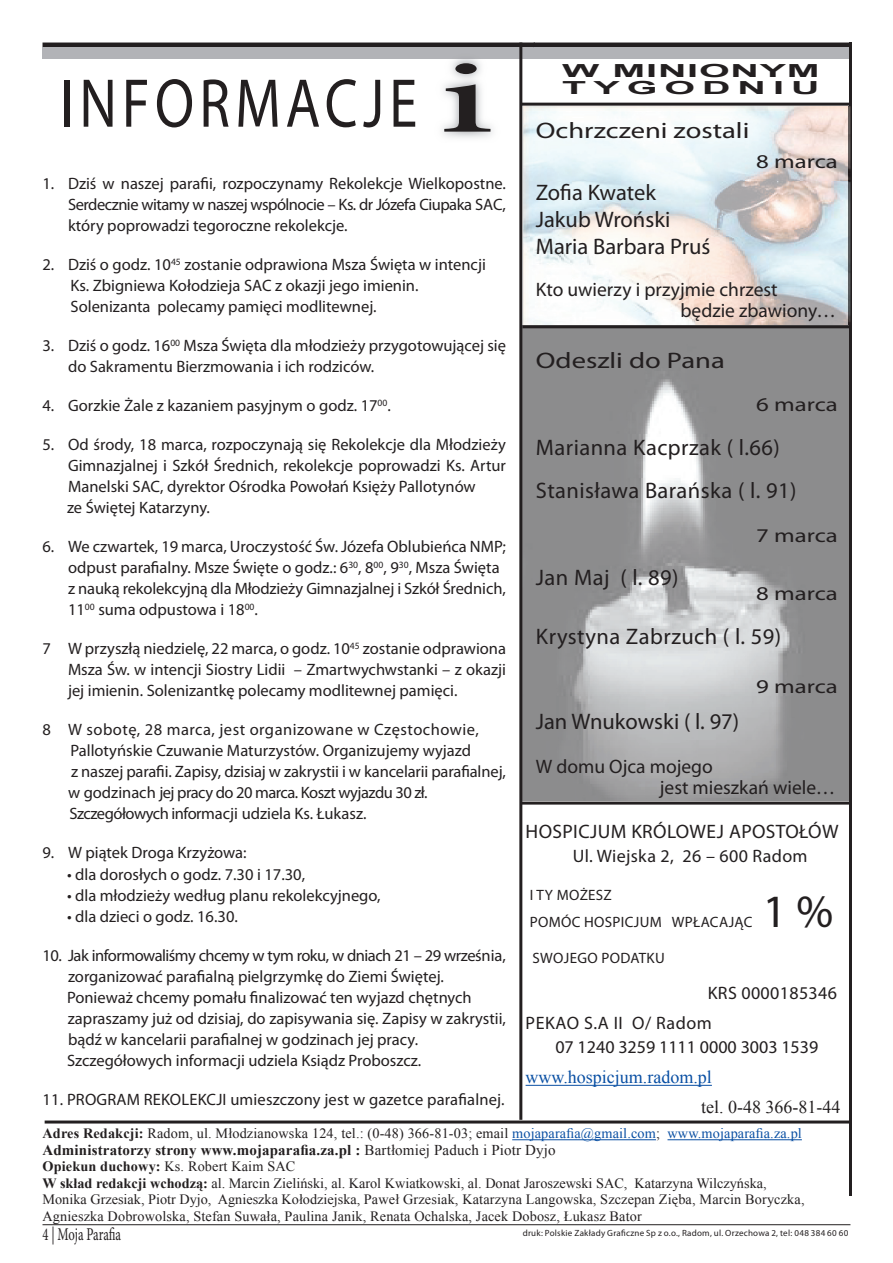
<style>
.page{position:relative;width:893px;height:1263px;background:#fff}
.page>*{position:absolute;margin:0;border:0;box-sizing:border-box;transform-origin:0 0}
.t1{font:105px "Minion Pro";color:#231f20;scale:2 1}
.t2{font:69.6px "Myriad Pro";letter-spacing:.09em;color:#231f20;scale:.82 1}
.t3{font:46.5px "Myriad Pro";color:#231f20}
.t4{font:22.5px/27px "Myriad Pro";letter-spacing:.005em;color:#231f20}
.t5{font:22.5px "Myriad Pro";letter-spacing:.005em;color:#231f20;scale:1.27 1}
.t6{font:19.5px/21px "Myriad Pro";color:#231f20}
.t7{font:19.5px "Myriad Pro";color:#231f20;scale:1.27 1}
.t8{font:19.5px "Myriad Pro";letter-spacing:.02em;color:#231f20}
.t9{font:18px/30px "Myriad Pro";letter-spacing:.02em;color:#231f20}
.t10{font:18px "Myriad Pro";color:#231f20}
.t11{font:18px "Times New Roman";color:#094fa3}
.t12{font:700 18px/16.4px "Arial";letter-spacing:.1em;color:#231f20;scale:2.19 1}
.t13{font:18px "Times New Roman";color:#231f20}
.t14{font:18px "Minion Pro";letter-spacing:-.01em;color:#231f20;scale:.7 1}
.t15{font:16.5px/21px "Myriad Pro";color:#231f20}
.t16{font:700 15px "Times New Roman";letter-spacing:.01em;color:#231f20}
.t17{font:15px/27px "Myriad Pro";letter-spacing:.02em;color:#231f20}
.t18{font:14.25px/16.5px "Times New Roman";letter-spacing:.01em;color:#231f20}
.t19{font:9px "Myriad Pro";letter-spacing:.025em;color:#231f20}
.s1{font-weight:700}
.s2{color:#094fa3}
.s3{font-weight:400}
</style>
<div class="page">
<hr style="left:43px;top:1224px;width:807px;height:1px;background:#231f20">
<img style="left:522px;top:106px;width:327px;height:694px">
<hr style="left:43px;top:43px;width:492px;height:4px;background:#231f20">
<div style="left:43px;top:47px;width:492px;height:11px;background:#b2b3b7"></div>
<hr style="left:519px;top:43px;width:3px;height:1077px;background:#231f20">
<hr style="left:534px;top:43px;width:316px;height:3px;background:#231f20">
<div style="left:534px;top:47px;width:316px;height:12px;background:#b2b3b7"></div>
<hr style="left:849px;top:43px;width:3px;height:1153px;background:#231f20">
<img style="left:435px;top:58px;width:65px;height:80px">
<hr style="left:45px;top:1120px;width:805px;height:3px;background:#231f20">
<hr style="left:512px;top:1139px;width:144px;height:1px;background:#094fa3">
<hr style="left:667px;top:1139px;width:135px;height:1px;background:#094fa3">
<hr style="left:522px;top:325px;width:328px;height:3px;background:#231f20">
<hr style="left:522px;top:103px;width:328px;height:3px;background:#231f20">
<hr style="left:522px;top:801px;width:328px;height:3px;background:#231f20">
<hr style="left:526px;top:1085px;width:186px;height:1px;background:#094fa3">
<h2 class="t2" style="left:61px;top:65px;width:437px">INFORMACJE</h2>
<h1 class="t1" style="left:438px;top:35px;width:30px">i</h1>
<p class="t12" style="left:562px;top:63px;width:119px">W MINIONYM<br>TYGODNIU</p>
<h3 class="t5" style="left:536px;top:118px;width:170px">Ochrzczeni zostali</h3>
<p class="t7" style="left:756px;top:151px;width:66px">8 marca</p>
<p class="t15" style="left:68px;top:174px;width:439px;text-align:justify;text-indent:-26px">1. Dziś w naszej parafii, rozpoczynamy Rekolekcje Wielkopostne.<br>Serdecznie witamy w naszej wspólnocie – Ks. dr Józefa Ciupaka SAC, który poprowadzi tegoroczne rekolekcje.</p>
<p class="t15" style="left:71px;top:255px;width:417px;text-indent:-28px">2. Dziś o godz. 10<sup>45</sup> zostanie odprawiona Msza Święta w intencji<br>Ks. Zbigniewa Kołodzieja SAC z okazji jego imienin.<br>Solenizanta polecamy pamięci modlitewnej.</p>
<p class="t15" style="left:68px;top:336px;width:439px;text-indent:-26px">3. Dziś o godz. 16<sup>00</sup> Msza Święta dla młodzieży przygotowującej się do Sakramentu Bierzmowania i ich rodziców.</p>
<p class="t15" style="left:43px;top:396px;width:350px">4. Gorzkie Żale z kazaniem pasyjnym o godz. 17<sup>00</sup>.</p>
<p class="t15" style="left:67px;top:435px;width:440px;text-indent:-24px">5. Od środy, 18 marca, rozpoczynają się Rekolekcje dla Młodzieży Gimnazjalnej i Szkół Średnich, rekolekcje poprowadzi Ks. Artur Manelski SAC, dyrektor Ośrodka Powołań Księży Pallotynów<br>ze Świętej Katarzyny.</p>
<p class="t15" style="left:68px;top:537px;width:439px;text-indent:-26px">6. We czwartek, 19 marca, Uroczystość Św. Józefa Oblubieńca NMP; odpust parafialny. Msze Święte o godz.: 6<sup>30</sup>, 8<sup>00</sup>, 9<sup>30</sup>, Msza Święta z nauką rekolekcyjną dla Młodzieży Gimnazjalnej i Szkół Średnich, 11<sup>00</sup> suma odpustowa i 18<sup>00</sup>.</p>
<p class="t15" style="left:68px;top:639px;width:439px;text-align:justify;text-indent:-26px">7 W przyszłą niedzielę, 22 marca, o godz. 10<sup>45</sup> zostanie odprawiona Msza Św. w intencji Siostry Lidii – Zmartwychwstanki – z okazji jej imienin. Solenizantkę polecamy modlitewnej pamięci.</p>
<p class="t15" style="left:68px;top:720px;width:439px;text-indent:-26px">8 W sobotę, 28 marca, jest organizowane w Częstochowie, Pallotyńskie Czuwanie Maturzystów. Organizujemy wyjazd<br>z naszej parafii. Zapisy, dzisiaj w zakrystii i w kancelarii parafialnej, w godzinach jej pracy do 20 marca. Koszt wyjazdu 30 zł.<br>Szczegółowych informacji udziela Ks. Łukasz.</p>
<p class="t15" style="left:43px;top:843px;width:206px">9. W piątek Droga Krzyżowa:</p>
<p class="t15" style="left:67px;top:864px;width:240px">• dla dorosłych o godz. 7.30 i 17.30,</p>
<p class="t15" style="left:67px;top:885px;width:315px">• dla młodzieży według planu rekolekcyjnego,</p>
<p class="t15" style="left:67px;top:906px;width:172px">• dla dzieci o godz. 16.30.</p>
<p class="t15" style="left:67px;top:945px;width:440px;text-indent:-24px">10. Jak informowaliśmy chcemy w tym roku, w dniach 21 – 29 września, zorganizować parafialną pielgrzymkę do Ziemi Świętej.<br>Ponieważ chcemy pomału finalizować ten wyjazd chętnych zapraszamy już od dzisiaj, do zapisywania się. Zapisy w zakrystii, bądź w kancelarii parafialnej w godzinach jej pracy.<br>Szczegółowych informacji udziela Ksiądz Proboszcz.</p>
<p class="t15" style="left:43px;top:1089px;width:464px">11. PROGRAM REKOLEKCJI umieszczony jest w gazetce parafialnej.</p>
<p class="t18" style="left:43px;top:1125px;width:761px"><span class="s1">Adres Redakcji:</span> Radom, ul. Młodzianowska 124, tel.: (0-48) 366-81-03; email <span class="s2">mojaparafia@gmail.com</span>; <span class="s2">www.mojaparafia.za.pl</span></p>
<p class="t16" style="left:43px;top:1139px;width:515px">Administratorzy strony www.mojaparafia.za.pl : <span class="s3">Bartłomiej Paduch i Piotr Dyjo</span></p>
<p class="t18" style="left:43px;top:1158px;width:763px"><span class="s1">Opiekun duchowy:</span> Ks. Robert Kaim SAC<br><span class="s1">W skład redakcji wchodzą:</span> al. Marcin Zieliński, al. Karol Kwiatkowski, al. Donat Jaroszewski SAC, Katarzyna Wilczyńska, Monika Grzesiak, Piotr Dyjo, Agnieszka Kołodziejska, Paweł Grzesiak, Katarzyna Langowska, Szczepan Zięba, Marcin Boryczka, Agnieszka Dobrowolska, Stefan Suwała, Paulina Janik, Renata Ochalska, Jacek Dobosz, Łukasz Bator</p>
<h3 class="t4" style="left:536px;top:179px;width:176px">Zofia Kwatek<br>Jakub Wroński<br>Maria Barbara Pruś</h3>
<p class="t6" style="left:680px;top:279px;width:157px;text-indent:-145px">Kto uwierzy i przyjmie chrzest będzie zbawiony…</p>
<h3 class="t5" style="left:536px;top:348px;width:150px">Odeszli do Pana</h3>
<p class="t7" style="left:756px;top:394px;width:66px">6 marca</p>
<h3 class="t4" style="left:536px;top:426px;width:262px;line-height:43.5px">Marianna Kacprzak ( l.66)<br>Stanisława Barańska ( l. 91)</h3>
<p class="t7" style="left:756px;top:524px;width:66px">7 marca</p>
<h3 class="t4" style="left:536px;top:565px;width:144px">Jan Maj ( l. 89)</h3>
<p class="t7" style="left:756px;top:583px;width:66px">8 marca</p>
<h3 class="t4" style="left:536px;top:623px;width:247px">Krystyna Zabrzuch ( l. 59)</h3>
<p class="t7" style="left:756px;top:676px;width:66px">9 marca</p>
<h3 class="t4" style="left:536px;top:709px;width:205px">Jan Wnukowski ( l. 97)</h3>
<p class="t6" style="left:660px;top:756px;width:177px;text-indent:-124px">W domu Ojca mojego<br>jest mieszkań wiele…</p>
<p class="t8" style="left:526px;top:821px;width:314px">HOSPICJUM KRÓLOWEJ APOSTOŁÓW</p>
<p class="t9" style="left:573px;top:841px;width:236px">Ul. Wiejska 2, 26 – 600 Radom</p>
<p class="t17" style="left:530px;top:881px;width:224px">I TY MOŻESZ<br>POMÓC HOSPICJUM WPŁACAJĄC</p>
<h3 class="t3" style="left:763px;top:886px;width:72px">1 %</h3>
<p class="t17" style="left:533px;top:944px;width:134px">SWOJEGO PODATKU</p>
<p class="t9" style="left:526px;top:978px;width:313px;text-indent:182px">KRS 0000185346<br>PEKAO S.A II O/ Radom</p>
<p class="t10" style="left:555px;top:1037px;width:264px">07 1240 3259 1111 0000 3003 1539</p>
<p class="t11" style="left:526px;top:1065px;width:188px">www.hospicjum.radom.pl</p>
<p class="t13" style="left:701px;top:1095px;width:141px">tel. 0-48 366-81-44</p>
<p class="t14" style="left:43px;top:1223px;width:114px">4 | Moja Parafia</p>
<p class="t19" style="left:523px;top:1228px;width:327px">druk: Polskie Zakłady Graficzne Sp z o.o., Radom, ul. Orzechowa 2, tel: 048 384 60 60</p>
</div>
